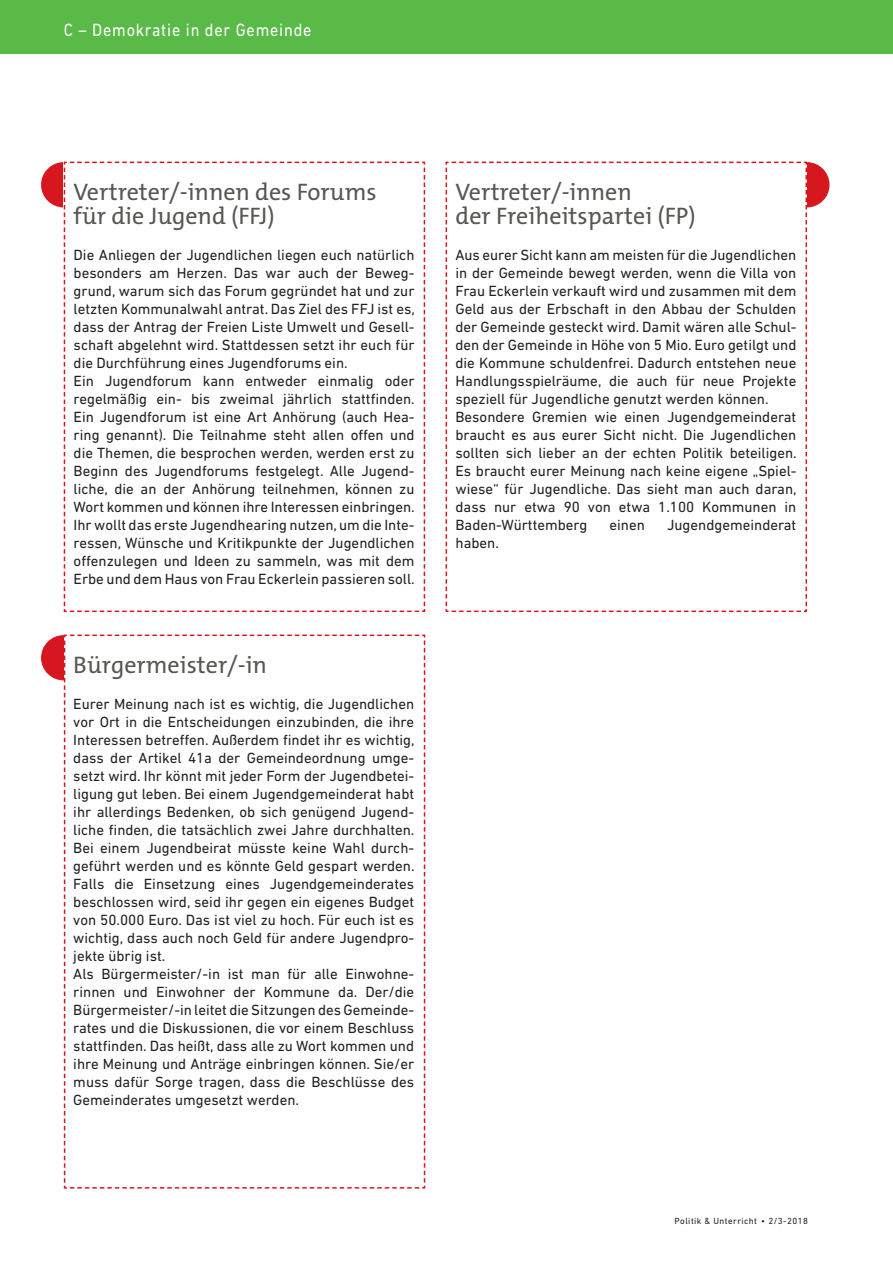
<style>
.page{position:relative;width:893px;height:1263px;background:#fff}
.page>*{position:absolute;margin:0;border:0;box-sizing:border-box;transform-origin:0 0}
._1_head_unter_BAUSTE{font:24px/24px "The Mix B W5 Plain";color:#585752}
._0_Top-Titel_RE{font:18px "DIN Next LT Pro";letter-spacing:.05em;color:#fff;scale:.9 1}
._3_text_10-12{font:15px/18px "DIN Next LT Pro";color:#231f20;text-align:justify}
._3_text_10-12_minus{font:15px/18px "DIN Next LT Pro";color:#231f20;text-align:justify}
.t1{font:9px "DIN Next LT Pro";letter-spacing:.05em;color:#231f20}
</style>
<div class="page">
<div style="left:0;top:0;width:893px;height:54px;background:#59ba47"></div>
<div style="left:41px;top:162px;width:45px;height:45px;background:#d7171f;border-radius:50%"></div>
<svg style="left:63px;top:161px;width:363px;height:452px"></svg>
<div style="left:784px;top:162px;width:45px;height:45px;background:#d7171f;border-radius:50%"></div>
<svg style="left:445px;top:161px;width:363px;height:452px"></svg>
<div style="left:41px;top:635px;width:45px;height:45px;background:#d7171f;border-radius:50%"></div>
<svg style="left:63px;top:634px;width:363px;height:555px"></svg>
<p class="_0_Top-Titel_RE" style="left:64px;top:20px;width:277px">C – Demokratie in der Gemeinde</p>
<p class="_1_head_unter_BAUSTE" style="left:74px;top:180px;width:304px">Vertreter/-innen des Forums für die Jugend (FFJ)</p>
<p class="_3_text_10-12_minus" style="left:74px;top:246px;width:343px">Die Anliegen der Jugendlichen liegen euch natürlich besonders am Herzen. Das war auch der Beweg&shy;grund, warum sich das Forum gegründet hat und zur letzten Kommunalwahl antrat. Das Ziel des FFJ ist es, dass der Antrag der Freien Liste Umwelt und Gesell&shy;schaft abgelehnt wird. Stattdessen setzt ihr euch für die Durchführung eines Jugendforums ein.</p>
<p class="_3_text_10-12_minus" style="left:74px;top:372px;width:343px">Ein Jugendforum kann entweder einmalig oder regelmäßig ein- bis zweimal jährlich stattfinden.<br>Ein Jugendforum ist eine Art Anhörung (auch Hea&shy;ring genannt). Die Teilnahme steht allen offen und die Themen, die besprochen werden, werden erst zu Beginn des Jugendforums festgelegt. Alle Jugend&shy;liche, die an der Anhörung teilnehmen, können zu Wort kommen und können ihre Interessen einbringen.</p>
<p class="_3_text_10-12_minus" style="left:74px;top:516px;width:343px">Ihr wollt das erste Jugendhearing nutzen, um die Inte&shy;ressen, Wünsche und Kritikpunkte der Jugendlichen offenzulegen und Ideen zu sammeln, was mit dem Erbe und dem Haus von Frau Eckerlein passieren soll.</p>
<p class="_1_head_unter_BAUSTE" style="left:73px;top:653px;width:195px">Bürgermeister/-in</p>
<p class="_3_text_10-12" style="left:73px;top:695px;width:343px">Eurer Meinung nach ist es wichtig, die Jugendlichen vor Ort in die Entscheidungen einzubinden, die ihre Interessen betreffen. Außerdem findet ihr es wichtig, dass der Artikel 41a der Gemeindeordnung umge&shy;setzt wird. Ihr könnt mit jeder Form der Jugendbetei&shy;ligung gut leben. Bei einem Jugendgemeinderat habt ihr allerdings Bedenken, ob sich genügend Jugend&shy;liche finden, die tatsächlich zwei Jahre durchhalten.<br>Bei einem Jugendbeirat müsste keine Wahl durch&shy;geführt werden und es könnte Geld gespart werden.<br>Falls die Einsetzung eines Jugendgemeinderates beschlossen wird, seid ihr gegen ein eigenes Budget von 50.000 Euro. Das ist viel zu hoch. Für euch ist es wichtig, dass auch noch Geld für andere Jugendpro&shy;jekte übrig ist.</p>
<p class="_3_text_10-12" style="left:73px;top:965px;width:342px">Als Bürgermeister/-in ist man für alle Einwohne&shy;rinnen und Einwohner der Kommune da. Der/die Bürgermeister/-in leitet die Sitzungen des Gemeinde&shy;rates und die Diskussionen, die vor einem Beschluss stattfinden. Das heißt, dass alle zu Wort kommen und ihre Meinung und Anträge einbringen können. Sie/er muss dafür Sorge tragen, dass die Beschlüsse des Gemeinderates umgesetzt werden.</p>
<p class="_1_head_unter_BAUSTE" style="left:455px;top:180px;width:178px">Vertreter/-innen</p>
<p class="_1_head_unter_BAUSTE" style="left:455px;top:204px;width:242px">der Freiheitspartei (FP)</p>
<p class="_3_text_10-12" style="left:455px;top:246px;width:342px">Aus eurer Sicht kann am meisten für die Jugendlichen in der Gemeinde bewegt werden, wenn die Villa von Frau Eckerlein verkauft wird und zusammen mit dem Geld aus der Erbschaft in den Abbau der Schulden der Gemeinde gesteckt wird. Damit wären alle Schul&shy;den der Gemeinde in Höhe von 5 Mio. Euro getilgt und die Kommune schuldenfrei. Dadurch entstehen neue Handlungsspielräume, die auch für neue Projekte speziell für Jugendliche genutzt werden können.</p>
<p class="_3_text_10-12" style="left:455px;top:408px;width:343px">Besondere Gremien wie einen Jugendgemeinderat braucht es aus eurer Sicht nicht. Die Jugendlichen sollten sich lieber an der echten Politik beteiligen.<br>Es braucht eurer Meinung nach keine eigene „Spiel&shy;wiese“ für Jugendliche. Das sieht man auch daran, dass nur etwa 90 von etwa 1.100 Kommunen in Baden-Württemberg</p>
<p class="_3_text_10-12" style="left:610px;top:516px;width:37px">einen</p>
<p class="_3_text_10-12" style="left:667px;top:516px;width:131px">Jugendgemeinderat</p>
<p class="_3_text_10-12" style="left:455px;top:534px;width:45px">haben.</p>
<p class="t1" style="left:675px;top:1216px;width:135px">Politik &amp; Unterricht • 2/3-2018</p>
</div>
